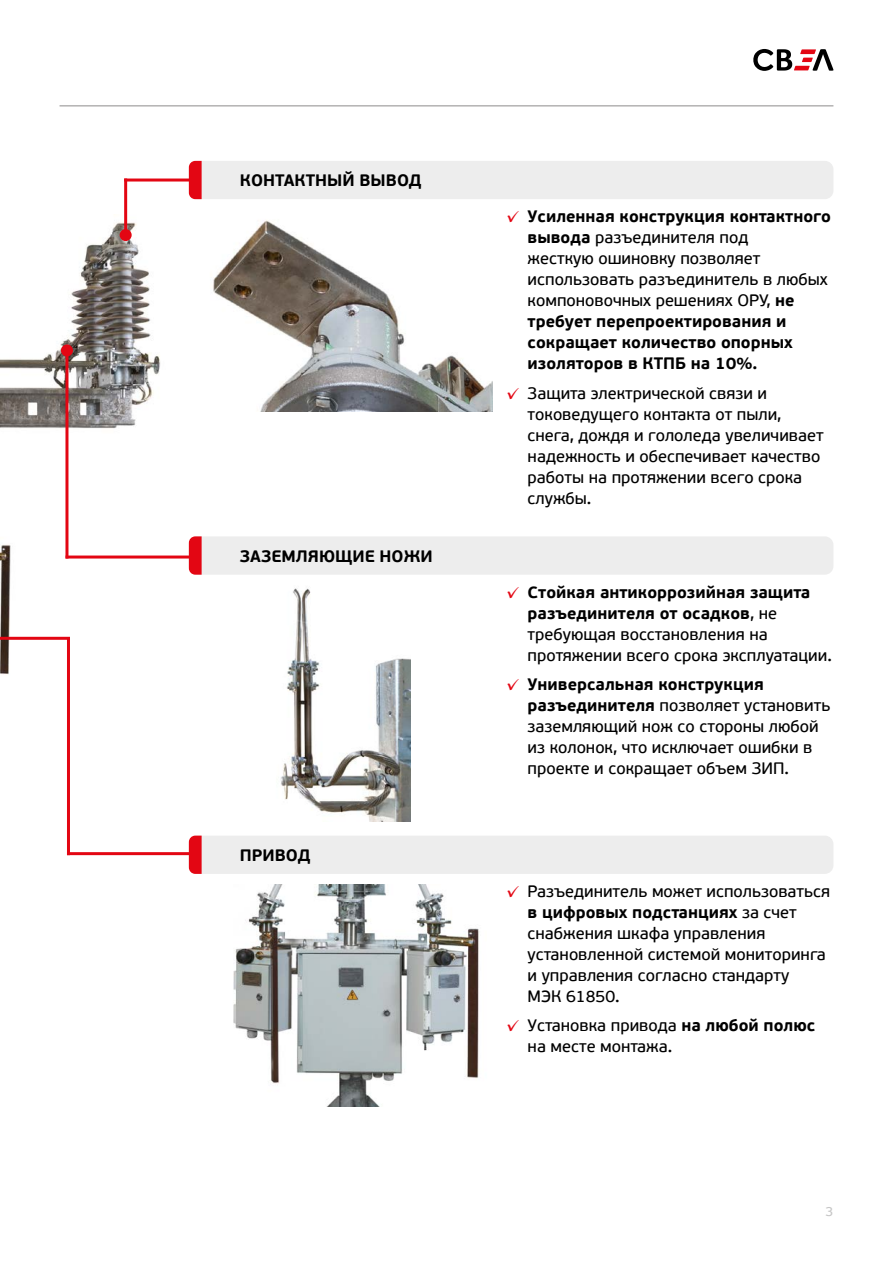
<style>
.page{position:relative;width:893px;height:1263px;background:#fff}
.page>*{position:absolute;margin:0;border:0;box-sizing:border-box;transform-origin:0 0}
.t1{font:16.5px/21px "PF Beau Sans Pro Bbook";color:#000}
.Таблица_left{font:700 16.5px/21px "PF Beau Sans Pro";color:#000}
.t2{font:13.5px "PF Beau Sans Pro Bbook";color:#c6c6c6}
.s1{font-family:"PF Beau Sans Pro Bbook";font-weight:400;color:#e30613}
.s2{font-family:"PF Beau Sans Pro Bbook";font-weight:400}
.s3{color:#e30613}
.s4{font-family:"PF Beau Sans Pro";font-weight:700}
</style>
<div class="page">
<hr style="left:60px;top:105px;width:773px;height:2px;background:#b3b2b2">
<svg style="left:753px;top:49px;width:80px;height:22px"></svg>
<img style="left:0;top:215px;width:183px;height:460px">
<img style="left:280px;top:588px;width:131px;height:233px">
<img style="left:213px;top:220px;width:279px;height:192px">
<img style="left:233px;top:884px;width:246px;height:223px">
<div style="left:189px;top:536px;width:644px;height:39px;background:#ededed;border-radius:9px"></div>
<div style="left:189px;top:161px;width:644px;height:38px;background:#ededed;border-radius:9px"></div>
<div style="left:189px;top:836px;width:644px;height:38px;background:#ededed;border-radius:9px"></div>
<svg style="left:189px;top:161px;width:13px;height:38px"></svg>
<svg style="left:189px;top:536px;width:13px;height:39px"></svg>
<svg style="left:189px;top:836px;width:13px;height:38px"></svg>
<hr style="left:124px;top:179px;width:71px;height:3px;background:#e30613">
<hr style="left:66px;top:555px;width:129px;height:3px;background:#e30613">
<hr style="left:67px;top:852px;width:128px;height:3px;background:#e30613">
<hr style="left:124px;top:179px;width:3px;height:56px;background:#e30613">
<div style="left:120px;top:229px;width:12px;height:12px;background:#e30613;border-radius:50%"></div>
<hr style="left:0;top:637px;width:70px;height:3px;background:#e30613">
<hr style="left:65px;top:350px;width:3px;height:208px;background:#e30613">
<div style="left:61px;top:344px;width:12px;height:12px;background:#e30613;border-radius:50%"></div>
<hr style="left:67px;top:638px;width:3px;height:217px;background:#e30613">
<p class="Таблица_left" style="left:240px;top:170px;width:183px">КОНТАКТНЫЙ ВЫВОД</p>
<p class="Таблица_left" style="left:240px;top:546px;width:194px">ЗАЗЕМЛЯЮЩИЕ НОЖИ</p>
<p class="Таблица_left" style="left:240px;top:845px;width:72px">ПРИВОД</p>
<p class="Таблица_left" style="left:528px;top:206px;width:305px;text-indent:-21px"><span class="s1">✓</span> Усиленная конструкция контактного вывода <span class="s2">разъединителя под<br>жесткую ошиновку позволяет использовать разъединитель в любых компоновочных решениях ОРУ,</span> не требует перепроектирования и сокращает количество опорных изоляторов в КТПБ на 10%.</p>
<p class="t1" style="left:528px;top:383px;width:298px;text-indent:-21px"><span class="s3">✓</span> Защита электрической связи и токоведущего контакта от пыли, снега, дождя и гололеда увеличивает надежность и обеспечивает качество работы на протяжении всего срока службы.</p>
<p class="t1" style="left:528px;top:582px;width:306px;text-indent:-21px"><span class="s3">✓</span> <span class="s4">Стойкая антикоррозийная защита разъединителя от осадков</span>, не требующая восстановления на протяжении всего срока эксплуатации.</p>
<p class="t1" style="left:528px;top:674px;width:304px;text-indent:-21px"><span class="s3">✓</span> <span class="s4">Универсальная конструкция разъединителя</span> позволяет установить заземляющий нож со стороны любой из колонок, что исключает ошибки в проекте и сокращает объем ЗИП.</p>
<p class="t1" style="left:528px;top:881px;width:304px;text-indent:-21px"><span class="s3">✓</span> Разъединитель может использоваться <span class="s4">в цифровых подстанциях</span> за счет снабжения шкафа управления установленной системой мониторинга и управления согласно стандарту<br>МЭК 61850.</p>
<p class="t1" style="left:528px;top:1016px;width:289px;text-indent:-21px"><span class="s3">✓</span> Установка привода <span class="s4">на любой полюс </span>на месте монтажа.</p>
<p class="t2" style="left:825px;top:1203px;width:10px">3</p>
</div>
